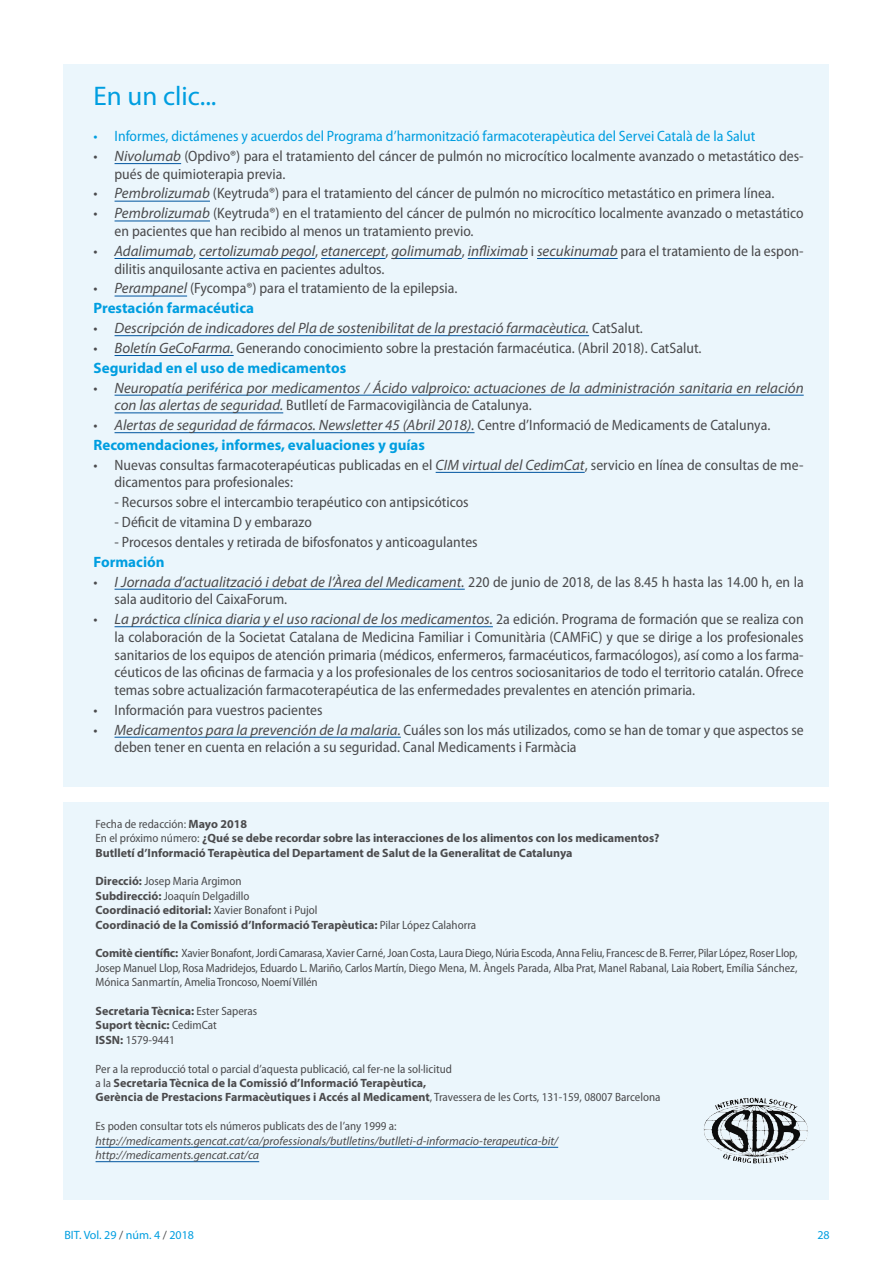
<style>
.page{position:relative;width:893px;height:1263px;background:#fff}
.page>*{position:absolute;margin:0;border:0;box-sizing:border-box;transform-origin:0 0}
.t1{font:27px "Myriad Pro";color:#009ee0}
.t2{font:semi-condensed 15px/17.7px "Myriad Pro";color:#4b4b4d}
.t3{font:italic 15px/17.7px "Myriad Pro";color:#4b4b4d}
.t4{font:semi-condensed 15px "Myriad Pro";color:#009ee0}
.t5{font:700 15px "Myriad Pro";color:#009ee0}
.t6{font:semi-condensed 12px/14.4px "Myriad Pro";color:#4b4b4d;text-align:justify}
.t7{font:700 12px/14.4px "Myriad Pro";color:#4b4b4d}
.t8{font:italic 12px/14.4px "Myriad Pro";color:#4b4b4d}
.t9{font:12px "Myriad Pro";color:#009ee0}
.s1{font-style:italic;font-stretch:normal}
.s2{font-weight:700;font-stretch:normal;color:#009ee0}
.s3{font-style:normal;font-stretch:semi-condensed}
.s4{font-weight:700;font-style:normal;color:#009ee0}
.s5{font-weight:400;font-stretch:semi-condensed}
.s6{font-weight:700;font-stretch:normal}
.s7{color:#4b4b4d}
</style>
<div class="page">
<div style="left:64px;top:64px;width:765px;height:723px;background:#ebf6fc"></div>
<div style="left:64px;top:802px;width:765px;height:397px;background:#ebf6fc"></div>
<img style="left:729px;top:1097px;width:50px;height:8px">
<hr style="left:96px;top:1147px;width:462px;height:1px;background:#00559f">
<hr style="left:96px;top:1161px;width:163px;height:1px;background:#00559f">
<hr style="left:115px;top:163px;width:66px;height:1px;background:#00559f">
<hr style="left:115px;top:201px;width:95px;height:1px;background:#00559f">
<hr style="left:115px;top:221px;width:95px;height:1px;background:#00559f">
<hr style="left:115px;top:258px;width:78px;height:1px;background:#00559f">
<hr style="left:199px;top:258px;width:116px;height:1px;background:#00559f">
<hr style="left:321px;top:258px;width:64px;height:1px;background:#00559f">
<hr style="left:391px;top:258px;width:71px;height:1px;background:#00559f">
<hr style="left:468px;top:258px;width:60px;height:1px;background:#00559f">
<hr style="left:537px;top:258px;width:81px;height:1px;background:#00559f">
<hr style="left:115px;top:296px;width:72px;height:1px;background:#00559f">
<hr style="left:115px;top:335px;width:474px;height:1px;background:#00559f">
<hr style="left:115px;top:355px;width:119px;height:1px;background:#00559f">
<hr style="left:115px;top:395px;width:689px;height:1px;background:#00559f">
<hr style="left:115px;top:413px;width:168px;height:1px;background:#00559f">
<hr style="left:115px;top:432px;width:360px;height:1px;background:#00559f">
<hr style="left:436px;top:472px;width:149px;height:1px;background:#00559f">
<hr style="left:115px;top:589px;width:350px;height:1px;background:#00559f">
<hr style="left:115px;top:626px;width:378px;height:1px;background:#00559f">
<hr style="left:115px;top:737px;width:286px;height:1px;background:#00559f">
<h1 class="t1" style="left:94px;top:80px;width:124px">En un clic...</h1>
<p class="t4" style="left:94px;top:128px;width:663px">• Informes, dictámenes y acuerdos del Programa d’harmonització farmacoterapèutica del Servei Català de la Salut</p>
<p class="t2" style="left:115px;top:147px;width:691px;text-indent:-21px">• <span class="s1">Nivolumab</span> (Opdivo®) para el tratamiento del cáncer de pulmón no microcítico localmente avanzado o metastático des&shy;pués de quimioterapia previa.</p>
<p class="t2" style="left:94px;top:185px;width:683px">• <span class="s1">Pembrolizumab</span> (Keytruda®) para el tratamiento del cáncer de pulmón no microcítico metastático en primera línea.</p>
<p class="t2" style="left:115px;top:205px;width:691px;text-indent:-21px">• <span class="s1">Pembrolizumab</span> (Keytruda®) en el tratamiento del cáncer de pulmón no microcítico localmente avanzado o metastático en pacientes que han recibido al menos un tratamiento previo.</p>
<p class="t2" style="left:115px;top:242px;width:691px;text-indent:-21px">• <span class="s1">Adalimumab</span>, <span class="s1">certolizumab pegol</span>, <span class="s1">etanercept</span>, <span class="s1">golimumab</span>, <span class="s1">infliximab</span> i <span class="s1">secukinumab</span> para el tratamiento de la espon&shy;dilitis anquilosante activa en pacientes adultos.</p>
<p class="t2" style="left:94px;top:279px;width:365px;line-height:19.8px">• <span class="s1">Perampanel</span> (Fycompa®) para el tratamiento de la epilepsia.<br><span class="s2">Prestación farmacéutica</span></p>
<p class="t3" style="left:94px;top:319px;width:551px"><span class="s3">•</span> Descripción de indicadores del Pla de sostenibilitat de la prestació farmacèutica. <span class="s3">CatSalut.</span></p>
<p class="t2" style="left:94px;top:338px;width:610px;line-height:19.8px">• <span class="s1">Boletín GeCoFarma.</span> Generando conocimiento sobre la prestación farmacéutica. (Abril 2018). CatSalut.<br><span class="s2">Seguridad en el uso de medicamentos</span></p>
<p class="t3" style="left:115px;top:378px;width:691px;text-indent:-21px"><span class="s3">•</span> Neuropatía periférica por medicamentos / Ácido valproico: actuaciones de la administración sanitaria en relación con las alertas de seguridad. <span class="s3">Butlletí de Farmacovigilància de Catalunya.</span></p>
<p class="t3" style="left:94px;top:415px;width:678px;line-height:19.8px"><span class="s3">•</span> Alertas de seguridad de fármacos. Newsletter 45 (Abril 2018). <span class="s3">Centre d’Informació de Medicaments de Catalunya.<br></span><span class="s4">Recomendaciones, informes, evaluaciones y guías</span></p>
<p class="t2" style="left:115px;top:456px;width:691px;text-indent:-21px">• Nuevas consultas farmacoterapéuticas publicadas en el <span class="s1">CIM virtual del CedimCat</span>, servicio en línea de consultas de me&shy;dicamentos para profesionales:</p>
<p class="t2" style="left:115px;top:494px;width:356px">- Recursos sobre el intercambio terapéutico con antipsicóticos</p>
<p class="t2" style="left:115px;top:513px;width:199px">- Déficit de vitamina D y embarazo</p>
<p class="t2" style="left:115px;top:533px;width:365px">- Procesos dentales y retirada de bifosfonatos y anticoagulantes</p>
<p class="t5" style="left:94px;top:552px;width:73px">Formación</p>
<p class="t2" style="left:115px;top:573px;width:691px;text-indent:-21px">• <span class="s1">I Jornada d’actualització i debat de l’Àrea del Medicament.</span> 220 de junio de 2018, de las 8.45 h hasta las 14.00 h, en la sala auditorio del CaixaForum.</p>
<p class="t2" style="left:115px;top:610px;width:691px;text-align:justify;text-indent:-21px">• <span class="s1">La práctica clínica diaria y el uso racional de los medicamentos.</span> 2a edición. Programa de formación que se realiza con la colaboración de la Societat Catalana de Medicina Familiar i Comunitària (CAMFiC) y que se dirige a los profesionales sanitarios de los equipos de atención primaria (médicos, enfermeros, farmacéuticos, farmacólogos), así como a los farma&shy;céuticos de las oficinas de farmacia y a los profesionales de los centros sociosanitarios de todo el territorio catalán. Ofrece temas sobre actualización farmacoterapéutica de las enfermedades prevalentes en atención primaria.</p>
<p class="t2" style="left:94px;top:701px;width:231px">• Información para vuestros pacientes</p>
<p class="t2" style="left:115px;top:721px;width:691px;text-indent:-21px">• <span class="s1">Medicamentos para la prevención de la malaria.</span> Cuáles son los más utilizados, como se han de tomar y que aspectos se deben tener en cuenta en relación a su seguridad. Canal Medicaments i Farmàcia</p>
<p class="t7" style="left:96px;top:816px;width:566px"><span class="s5">Fecha de redacción:</span> Mayo 2018<br><span class="s5">En el próximo número:</span> ¿Qué se debe recordar sobre las interacciones de los alimentos con los medicamentos?<br>Butlletí d’Informació Terapèutica del Departament de Salut de la Generalitat de Catalunya</p>
<p class="t7" style="left:96px;top:874px;width:382px">Direcció: <span class="s5">Josep Maria Argimon<br></span>Subdirecció: <span class="s5">Joaquín Delgadillo<br></span>Coordinació editorial: <span class="s5">Xavier Bonafont i Pujol<br></span>Coordinació de la Comissió d’Informació Terapèutica: <span class="s5">Pilar López Calahorra</span></p>
<p class="t6" style="left:96px;top:946px;width:703px"><span class="s6">Comitè científic:</span> Xavier Bonafont, Jordi Camarasa, Xavier Carné, Joan Costa, Laura Diego, Núria Escoda, Anna Feliu, Francesc de B. Ferrer, Pilar López, Roser Llop, Josep Manuel Llop, Rosa Madridejos, Eduardo L. Mariño, Carlos Martín, Diego Mena, M. Àngels Parada, Alba Prat, Manel Rabanal, Laia Robert, Emília Sánchez, Mónica Sanmartín, Amelia Troncoso, Noemí Villén</p>
<p class="t7" style="left:96px;top:1003px;width:163px">Secretaria Tècnica: <span class="s5">Ester Saperas<br></span>Suport tècnic: <span class="s5">CedimCat<br></span>ISSN: <span class="s5">1579-9441</span></p>
<p class="t6" style="left:96px;top:1061px;width:566px;text-align:left">Per a la reproducció total o parcial d’aquesta publicació, cal fer-ne la sol·licitud<br>a la <span class="s6">Secretaria Tècnica de la Comissió d’Informació Terapèutica,<br>Gerència de Prestacions Farmacèutiques i Accés al Medicament</span>, Travessera de les Corts, 131-159, 08007 Barcelona</p>
<p class="t6" style="left:96px;top:1119px;width:303px">Es poden consultar tots els números publicats des de l’any 1999 a:</p>
<p class="t8" style="left:96px;top:1133px;width:464px">http://medicaments.gencat.cat/ca/professionals/butlletins/butlleti-d-informacio-terapeutica-bit/ http://medicaments.gencat.cat/ca</p>
<p class="t9" style="left:64px;top:1227px;width:131px">BIT. Vol. 29 <span class="s7">/</span> núm. 4 <span class="s7">/</span> 2018</p>
<p class="t9" style="left:817px;top:1227px;width:14px">28</p>
</div>
